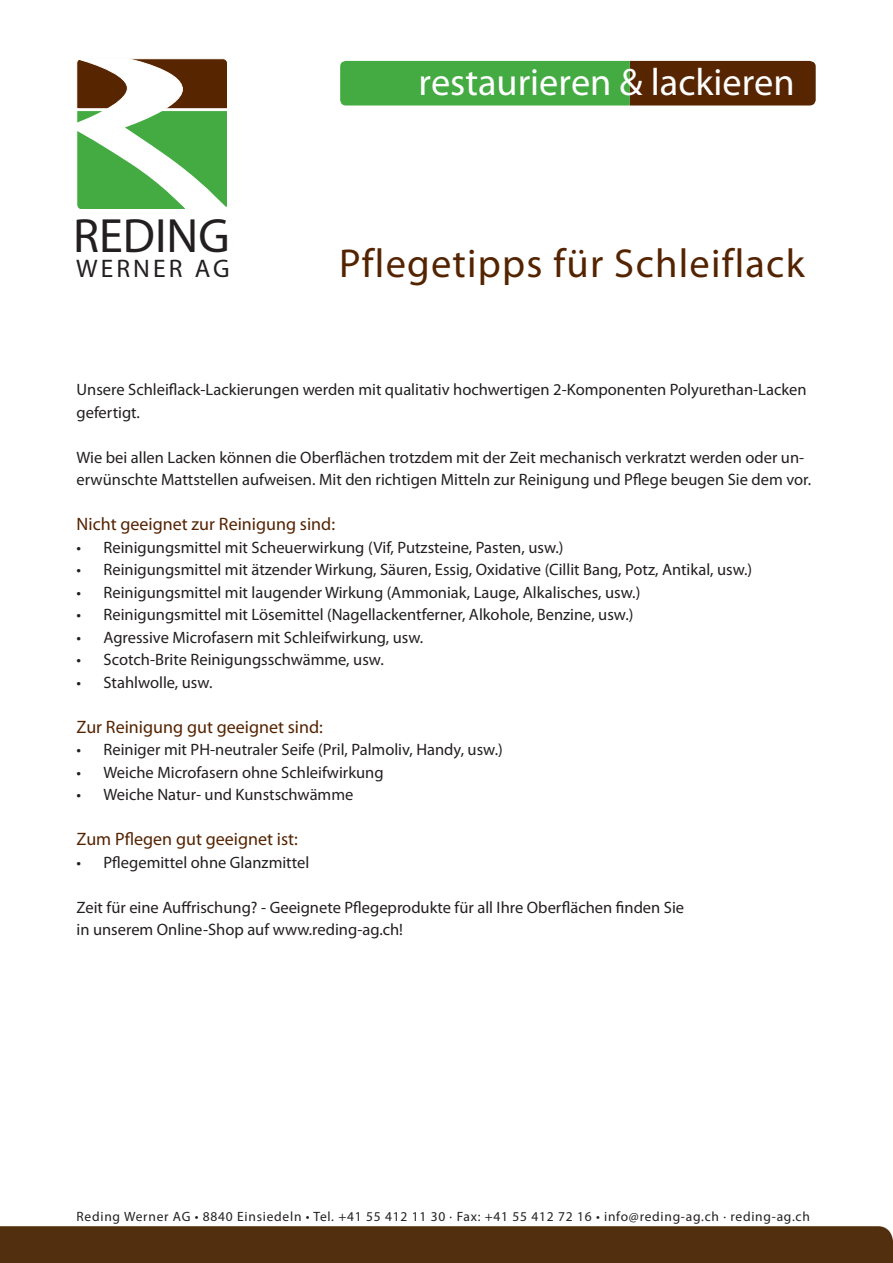
<style>
.page{position:relative;width:893px;height:1263px;background:#fff}
.page>*{position:absolute;margin:0;border:0;box-sizing:border-box;transform-origin:0 0}
.t1{font:48.3px "Myriad Pro";color:#231f20}
.t2{font:40.5px "Myriad Pro";letter-spacing:.03em;color:#542300}
.t3{font:38.25px "Myriad Pro";color:#fff}
.t4{font:25.5px "Myriad Pro";letter-spacing:.12em;color:#231f20}
.t5{font:18px "Myriad Pro";color:#542300}
.t6{font:16.5px/22.5px "Myriad Pro";color:#231f20}
.t7{font:13.5px "Myriad Pro";letter-spacing:.055em;color:#231f20}
</style>
<div class="page">
<svg style="left:340px;top:61px;width:476px;height:44px;background:#4b7628"></svg>
<svg style="left:76px;top:58px;width:152px;height:151px"></svg>
<div style="left:0;top:1227px;width:893px;height:36px;background:#522f0f"></div>
<h1 class="t1" style="left:73px;top:206px;width:158px">REDING</h1>
<h3 class="t4" style="left:76px;top:253px;width:155px">WERNER AG</h3>
<h3 class="t3" style="left:419px;top:59px;width:378px">restaurieren &amp; lackieren</h3>
<h2 class="t2" style="left:339px;top:238px;width:467px">Pflegetipps für Schleiflack</h2>
<p class="t6" style="left:77px;top:378px;width:731px">Unsere Schleiflack-Lackierungen werden mit qualitativ hochwertigen 2-Komponenten Polyurethan-Lacken gefertigt.</p>
<p class="t6" style="left:77px;top:446px;width:736px">Wie bei allen Lacken können die Oberflächen trotzdem mit der Zeit mechanisch verkratzt werden oder un&shy;erwünschte Mattstellen aufweisen. Mit den richtigen Mitteln zur Reinigung und Pflege beugen Sie dem vor.</p>
<p class="t5" style="left:77px;top:513px;width:260px">Nicht geeignet zur Reinigung sind:</p>
<p class="t6" style="left:77px;top:536px;width:489px">• Reinigungsmittel mit Scheuerwirkung (Vif, Putzsteine, Pasten, usw.)</p>
<p class="t6" style="left:77px;top:558px;width:677px">• Reinigungsmittel mit ätzender Wirkung, Säuren, Essig, Oxidative (Cillit Bang, Potz, Antikal, usw.)</p>
<p class="t6" style="left:77px;top:581px;width:565px">• Reinigungsmittel mit laugender Wirkung (Ammoniak, Lauge, Alkalisches, usw.)</p>
<p class="t6" style="left:77px;top:603px;width:558px">• Reinigungsmittel mit Lösemittel (Nagellackentferner, Alkohole, Benzine, usw.)</p>
<p class="t6" style="left:77px;top:626px;width:348px">• Agressive Microfasern mit Schleifwirkung, usw.</p>
<p class="t6" style="left:77px;top:648px;width:309px">• Scotch-Brite Reinigungsschwämme, usw.</p>
<p class="t6" style="left:77px;top:671px;width:137px">• Stahlwolle, usw.</p>
<p class="t5" style="left:77px;top:715px;width:248px">Zur Reinigung gut geeignet sind:</p>
<p class="t6" style="left:77px;top:738px;width:428px">• Reiniger mit PH-neutraler Seife (Pril, Palmoliv, Handy, usw.)</p>
<p class="t6" style="left:77px;top:761px;width:309px">• Weiche Microfasern ohne Schleifwirkung</p>
<p class="t6" style="left:77px;top:783px;width:278px">• Weiche Natur- und Kunstschwämme</p>
<p class="t5" style="left:77px;top:828px;width:223px">Zum Pflegen gut geeignet ist:</p>
<p class="t6" style="left:77px;top:851px;width:234px">• Pflegemittel ohne Glanzmittel</p>
<p class="t6" style="left:77px;top:896px;width:609px">Zeit für eine Auffrischung? - Geeignete Pflegeprodukte für all Ihre Oberflächen finden Sie in unserem Online-Shop auf www.reding-ag.ch!</p>
<p class="t7" style="left:77px;top:1208px;width:735px">Reding Werner AG • 8840 Einsiedeln • Tel. +41 55 412 11 30 · Fax: +41 55 412 72 16 • info@reding-ag.ch · reding-ag.ch</p>
</div>
